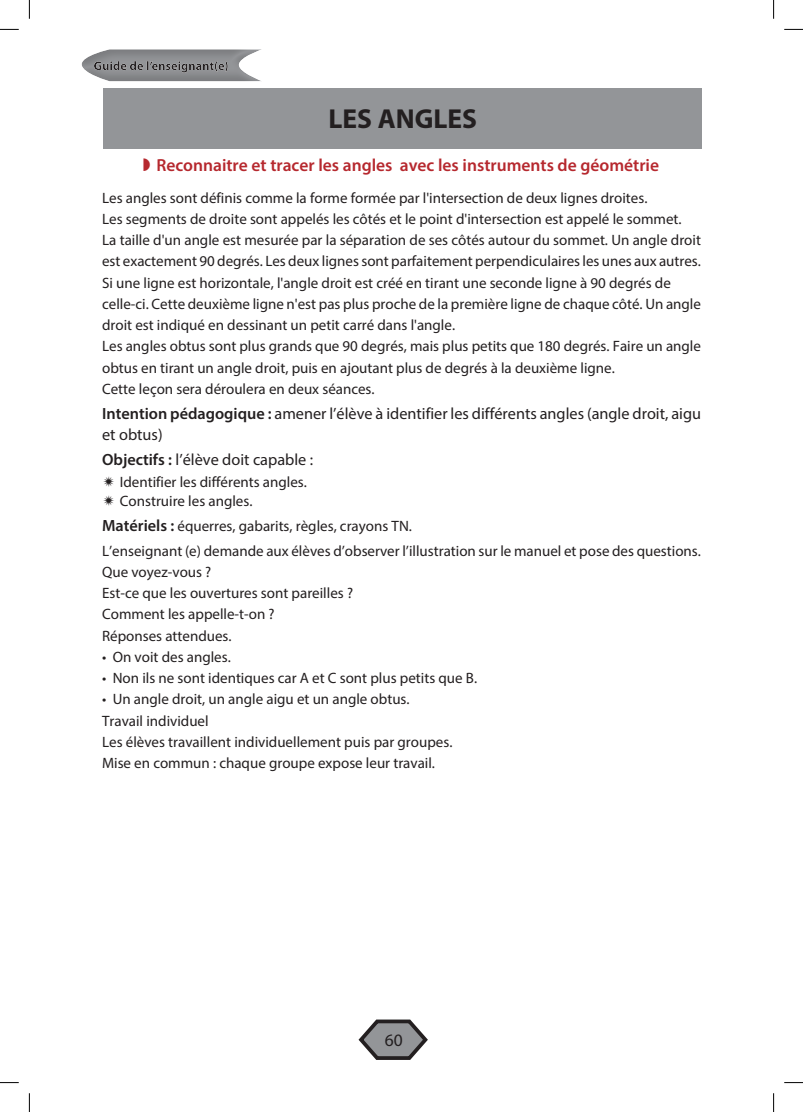
<style>
.page{position:relative;width:803px;height:1112px;background:#fff}
.page>*{position:absolute;margin:0;border:0;box-sizing:border-box;transform-origin:0 0}
.TITRE{font:700 27.5px "Myriad Pro";color:#231f20}
.t1{font:600 17.5px "Myriad Pro";color:#b6282e}
.t2{font:17.5px "Myriad Pro";color:#231f20}
.intention_pédagogiqu{font:16.25px/21.2px "Myriad Pro";color:#231f20}
.objectif{font:16.25px "Myriad Pro";color:#231f20}
.corpe_texte{font:15px/21.2px "Myriad Pro";color:#231f20}
.matériels{font:15px "Myriad Pro";color:#231f20}
.réponse_attendue{font:15px "Myriad Pro";color:#231f20}
.s1{font-weight:600}
.s2{font-weight:600;font-size:16.25px}
</style>
<div class="page">
<svg style="left:358px;top:1019px;width:70px;height:41px"></svg>
<div style="left:80px;top:47px;width:183px;height:35px;background:#231f20;opacity:.19"></div>
<div style="left:103px;top:88px;width:599px;height:60px;background:#939598"></div>
<svg style="left:0;top:29px;width:19px;height:1px"></svg>
<svg style="left:784px;top:29px;width:19px;height:1px"></svg>
<svg style="left:0;top:1082px;width:19px;height:1px"></svg>
<svg style="left:784px;top:1082px;width:19px;height:1px"></svg>
<svg style="left:29px;top:0;width:1px;height:19px"></svg>
<svg style="left:29px;top:1093px;width:1px;height:18px"></svg>
<svg style="left:773px;top:0;width:1px;height:19px"></svg>
<svg style="left:773px;top:1093px;width:1px;height:18px"></svg>
<p class="TITRE" style="left:328px;top:101px;width:150px">LES ANGLES</p>
<p class="t1" style="left:156px;top:154px;width:504px">Reconnaitre et tracer les angles avec les instruments de géométrie</p>
<p class="corpe_texte" style="left:102px;top:187px;width:547px">Les angles sont définis comme la forme formée par l'intersection de deux lignes droites.</p>
<p class="corpe_texte" style="left:102px;top:208px;width:581px">Les segments de droite sont appelés les côtés et le point d'intersection est appelé le sommet.</p>
<p class="corpe_texte" style="left:102px;top:229px;width:600px">La taille d'un angle est mesurée par la séparation de ses côtés autour du sommet. Un angle droit est exactement 90 degrés. Les deux lignes sont parfaitement perpendiculaires les unes aux autres.</p>
<p class="corpe_texte" style="left:102px;top:272px;width:570px">Si une ligne est horizontale, l'angle droit est créé en tirant une seconde ligne à 90 degrés de</p>
<p class="corpe_texte" style="left:102px;top:293px;width:600px">celle-ci. Cette deuxième ligne n'est pas plus proche de la première ligne de chaque côté. Un angle droit est indiqué en dessinant un petit carré dans l'angle.</p>
<p class="corpe_texte" style="left:102px;top:335px;width:600px">Les angles obtus sont plus grands que 90 degrés, mais plus petits que 180 degrés. Faire un angle obtus en tirant un angle droit, puis en ajoutant plus de degrés à la deuxième ligne.</p>
<p class="corpe_texte" style="left:102px;top:378px;width:274px">Cette leçon sera déroulera en deux séances.</p>
<p class="intention_pédagogiqu" style="left:102px;top:402px;width:600px"><span class="s1">Intention pédagogique :</span> amener l’élève à identifier les différents angles (angle droit, aigu et obtus)</p>
<p class="objectif" style="left:102px;top:449px;width:213px"><span class="s1">Objectifs :</span> l’élève doit capable :</p>
<p class="corpe_texte" style="left:120px;top:471px;width:189px">Identifier les différents angles.</p>
<p class="corpe_texte" style="left:120px;top:490px;width:134px">Construire les angles.</p>
<p class="matériels" style="left:102px;top:516px;width:311px"><span class="s2">Matériels :</span> équerres, gabarits, règles, crayons TN.</p>
<p class="corpe_texte" style="left:102px;top:539px;width:600px">L’enseignant (e) demande aux élèves d’observer l’illustration sur le manuel et pose des questions.</p>
<p class="corpe_texte" style="left:102px;top:560px;width:111px">Que voyez-vous ?</p>
<p class="corpe_texte" style="left:102px;top:582px;width:252px">Est-ce que les ouvertures sont pareilles ?</p>
<p class="corpe_texte" style="left:102px;top:603px;width:174px">Comment les appelle-t-on ?</p>
<p class="réponse_attendue" style="left:102px;top:626px;width:131px">Réponses attendues.</p>
<p class="corpe_texte" style="left:102px;top:645px;width:130px">• On voit des angles.</p>
<p class="corpe_texte" style="left:102px;top:667px;width:376px">• Non ils ne sont identiques car A et C sont plus petits que B.</p>
<p class="corpe_texte" style="left:102px;top:688px;width:309px">• Un angle droit, un angle aigu et un angle obtus.</p>
<p class="corpe_texte" style="left:102px;top:709px;width:108px">Travail individuel</p>
<p class="corpe_texte" style="left:102px;top:730px;width:352px">Les élèves travaillent individuellement puis par groupes.</p>
<p class="corpe_texte" style="left:102px;top:752px;width:334px">Mise en commun : chaque groupe expose leur travail.</p>
<p class="t2" style="left:385px;top:1029px;width:19px">60</p>
</div>
